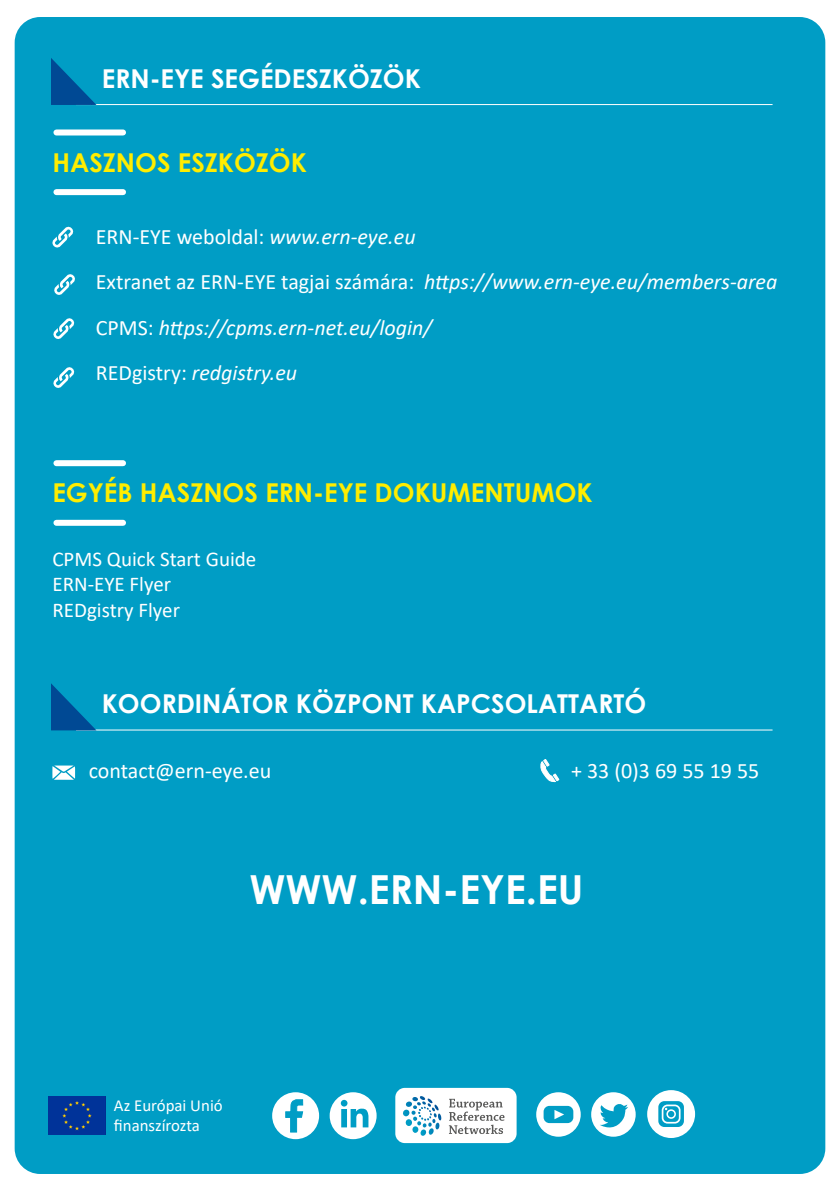
<style>
.page{position:relative;width:840px;height:1191px;background:#fff}
.page>*{position:absolute;margin:0;border:0;box-sizing:border-box;transform-origin:0 0}
.t1{font:700 40px "Century Gothic";color:#fff}
.t2{font:700 26px "Century Gothic";color:#fff}
.t3{font:700 26px "Century Gothic";color:#ffed00}
.t4{font:italic 22px "Calibri";color:#fff}
.t5{font:22px "Calibri";color:#fff}
.t6{font:21px "Calibri";color:#fff}
.t7{font:16.8px "Calibri";color:#fff}
.s1{font-style:italic}
.s2{font-style:normal}
</style>
<div class="page">
<div style="left:15px;top:17px;width:809px;height:1157px;background:#009dc5;border-radius:26px"></div>
<div style="left:395px;top:1087px;width:121px;height:56px;background:#fff;border-radius:9px"></div>
<svg style="left:448px;top:1098px;width:56px;height:36px"></svg>
<svg style="left:403px;top:1096px;width:38px;height:40px"></svg>
<img style="left:48px;top:1096px;width:57px;height:38px">
<div style="left:272px;top:1092px;width:47px;height:47px;background:#fff;border-radius:50%"></div>
<div style="left:329px;top:1092px;width:47px;height:47px;background:#fff;border-radius:50%"></div>
<div style="left:591px;top:1092px;width:44px;height:44px;background:#fff;border-radius:50%"></div>
<div style="left:536px;top:1092px;width:44px;height:44px;background:#fff;border-radius:50%"></div>
<svg style="left:285px;top:1099px;width:18px;height:33px"></svg>
<div style="left:341px;top:1109px;width:6px;height:18px;background:#009dc5"></div>
<svg style="left:340px;top:1099px;width:7px;height:7px"></svg>
<svg style="left:350px;top:1108px;width:18px;height:19px"></svg>
<div style="left:543px;top:1105px;width:30px;height:18px;background:#009dc5;border-radius:6px"></div>
<svg style="left:554px;top:1110px;width:10px;height:9px"></svg>
<svg style="left:600px;top:1104px;width:27px;height:24px"></svg>
<hr style="left:76px;top:104px;width:696px;height:1px;background:#fff">
<svg style="left:51px;top:58px;width:49px;height:48px"></svg>
<hr style="left:76px;top:729px;width:696px;height:1px;background:#fff">
<svg style="left:51px;top:683px;width:49px;height:48px"></svg>
<svg style="left:540px;top:759px;width:18px;height:23px"></svg>
<svg style="left:52px;top:765px;width:23px;height:14px"></svg>
<div style="left:56px;top:520px;width:67px;height:6px;background:#fff"></div>
<div style="left:56px;top:189px;width:67px;height:6px;background:#fff"></div>
<div style="left:56px;top:460px;width:67px;height:6px;background:#fff"></div>
<div style="left:56px;top:129px;width:67px;height:6px;background:#fff"></div>
<svg style="left:54px;top:274px;width:21px;height:21px"></svg>
<svg style="left:52px;top:226px;width:22px;height:22px"></svg>
<svg style="left:53px;top:318px;width:22px;height:21px"></svg>
<svg style="left:53px;top:367px;width:22px;height:21px"></svg>
<svg style="left:645px;top:1088px;width:51px;height:51px"></svg>
<div style="left:644px;top:1087px;width:53px;height:53px;border:3px solid #009dc5;border-radius:50%"></div>
<svg style="left:658px;top:1101px;width:25px;height:26px"></svg>
<div style="left:666px;top:1109px;width:9px;height:9px;border:2px solid #fff;border-radius:50%"></div>
<div style="left:661px;top:1104px;width:19px;height:19px;border:2px solid #fff;border-radius:5px"></div>
<p class="t2" style="left:102px;top:59px;width:320px">ERN-EYE SEGÉDESZKÖZÖK</p>
<p class="t3" style="left:52px;top:143px;width:256px">HASZNOS ESZKÖZÖK</p>
<p class="t5" style="left:96px;top:221px;width:321px">ERN-EYE weboldal: <span class="s1">www.ern-eye.eu</span></p>
<p class="t4" style="left:96px;top:266px;width:682px"><span class="s2">Extranet az ERN-EYE tagjai számára:</span> https://www.ern-eye.eu/members-area</p>
<p class="t4" style="left:96px;top:312px;width:337px"><span class="s2">CPMS:</span> https://cpms.ern-net.eu/login/</p>
<p class="t4" style="left:96px;top:358px;width:203px"><span class="s2">REDgistry:</span> redgistry.eu</p>
<p class="t3" style="left:52px;top:473px;width:541px">EGYÉB HASZNOS ERN-EYE DOKUMENTUMOK</p>
<p class="t6" style="left:52px;top:544px;width:205px">CPMS Quick Start Guide</p>
<p class="t6" style="left:52px;top:570px;width:120px">ERN-EYE Flyer</p>
<p class="t6" style="left:52px;top:595px;width:129px">REDgistry Flyer</p>
<p class="t2" style="left:102px;top:684px;width:545px">KOORDINÁTOR KÖZPONT KAPCSOLATTARTÓ</p>
<p class="t5" style="left:89px;top:755px;width:184px">contact@ern-eye.eu</p>
<p class="t5" style="left:571px;top:755px;width:189px">+ 33 (0)3 69 55 19 55</p>
<p class="t1" style="left:249px;top:859px;width:335px">WWW.ERN-EYE.EU</p>
<p class="t7" style="left:114px;top:1094px;width:110px">Az Európai Unió</p>
<p class="t7" style="left:114px;top:1114px;width:88px">finanszírozta</p>
</div>
